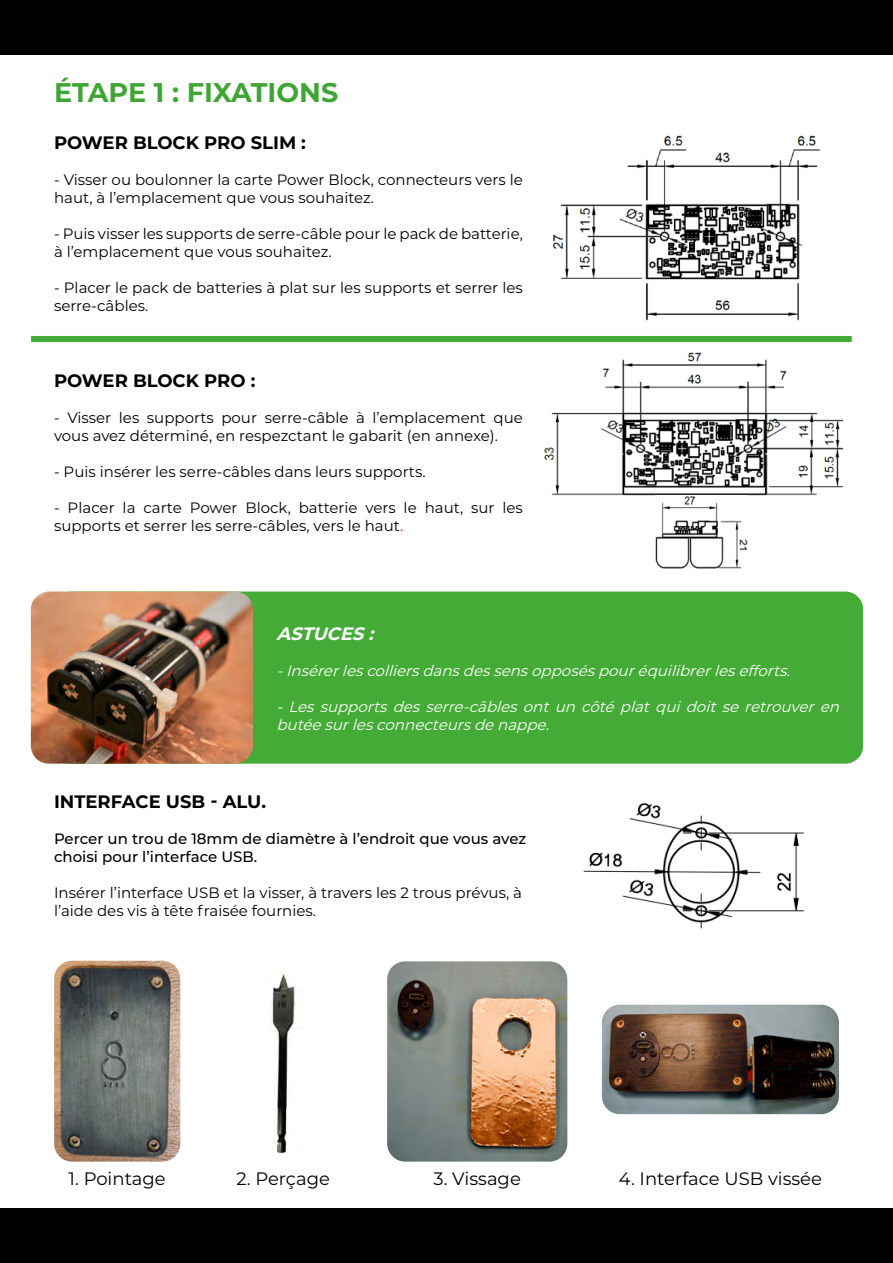
<style>
.page{position:relative;width:893px;height:1263px;background:#fff}
.page>*{position:absolute;margin:0;border:0;box-sizing:border-box;transform-origin:0 0}
.t1{font:700 27px "Montserrat";color:#3fa535}
.t2{font:700 18px "Montserrat";color:#000}
.t3{font:18px "Montserrat";color:#000}
.t4{font:italic 700 18px "Montserrat";color:#fff}
.t5{font:15px/18px "Montserrat";color:#000}
.t6{font:italic 15px/18px "Montserrat";color:#fff}
.t7{font:500 15px/18px "Montserrat";color:#000}
.s1{color:#cd1719}
</style>
<div class="page">
<div style="left:0;top:1209px;width:893px;height:54px;background:#000"></div>
<div style="left:0;top:0;width:893px;height:54px;background:#000"></div>
<div style="left:54px;top:591px;width:809px;height:173px;background:#44ac36;border-radius:18px"></div>
<div style="left:31px;top:336px;width:821px;height:6px;background:#44ac36"></div>
<img style="left:553px;top:135px;width:267px;height:186px">
<img style="left:544px;top:352px;width:300px;height:144px">
<img style="left:583px;top:802px;width:222px;height:127px">
<img style="left:31px;top:591px;width:222px;height:173px">
<img style="left:656px;top:495px;width:92px;height:74px">
<img style="left:54px;top:961px;width:126px;height:200px">
<img style="left:272px;top:973px;width:24px;height:181px">
<img style="left:387px;top:961px;width:180px;height:200px">
<img style="left:602px;top:1005px;width:237px;height:109px">
<h1 class="t1" style="left:54px;top:73px;width:286px">ÉTAPE 1 : FIXATIONS</h1>
<p class="t2" style="left:54px;top:130px;width:254px">POWER BLOCK PRO SLIM :</p>
<p class="t5" style="left:54px;top:170px;width:470px">- Visser ou boulonner la carte Power Block, connecteurs vers le haut, à l’emplacement que vous souhaitez.</p>
<p class="t5" style="left:54px;top:224px;width:470px">- Puis visser les supports de serre-câble pour le pack de batterie, à l’emplacement que vous souhaitez.</p>
<p class="t5" style="left:54px;top:278px;width:470px">- Placer le pack de batteries à plat sur les supports et serrer les serre-câbles.</p>
<p class="t2" style="left:54px;top:367px;width:203px">POWER BLOCK PRO :</p>
<p class="t5" style="left:54px;top:408px;width:470px">- Visser les supports pour serre-câble à l’emplacement que vous avez déterminé, en respezctant le gabarit (en annexe).</p>
<p class="t5" style="left:54px;top:462px;width:373px">- Puis insérer les serre-câbles dans leurs supports.</p>
<p class="t5" style="left:54px;top:498px;width:470px">- Placer la carte Power Block, batterie vers le haut, sur les supports et serrer les serre-câbles, vers le haut<span class="s1">.</span></p>
<p class="t4" style="left:276px;top:620px;width:105px">ASTUCES:</p>
<p class="t6" style="left:276px;top:661px;width:520px">-Insérerlescolliersdansdessensopposéspouréquilibrerlesefforts.</p>
<p class="t6" style="left:276px;top:697px;width:569px">- Les supports des serre-câbles ont un côté plat qui doit se retrouver en butéesurlesconnecteursdenappe.</p>
<p class="t2" style="left:54px;top:789px;width:214px">INTERFACE USB - ALU.</p>
<p class="t7" style="left:54px;top:829px;width:474px">Percer un trou de 18mm de diamètre à l’endroit que vous avez choisi pour l’interface USB.</p>
<p class="t5" style="left:54px;top:883px;width:469px">Insérer l’interface USB et la visser, à travers les 2 trous prévus, à l’aide des vis à tête fraisée fournies.</p>
<p class="t3" style="left:69px;top:1166px;width:99px">1. Pointage</p>
<p class="t3" style="left:236px;top:1166px;width:95px">2. Perçage</p>
<p class="t3" style="left:434px;top:1166px;width:89px">3. Vissage</p>
<p class="t3" style="left:619px;top:1166px;width:205px">4. Interface USB vissée</p>
</div>
